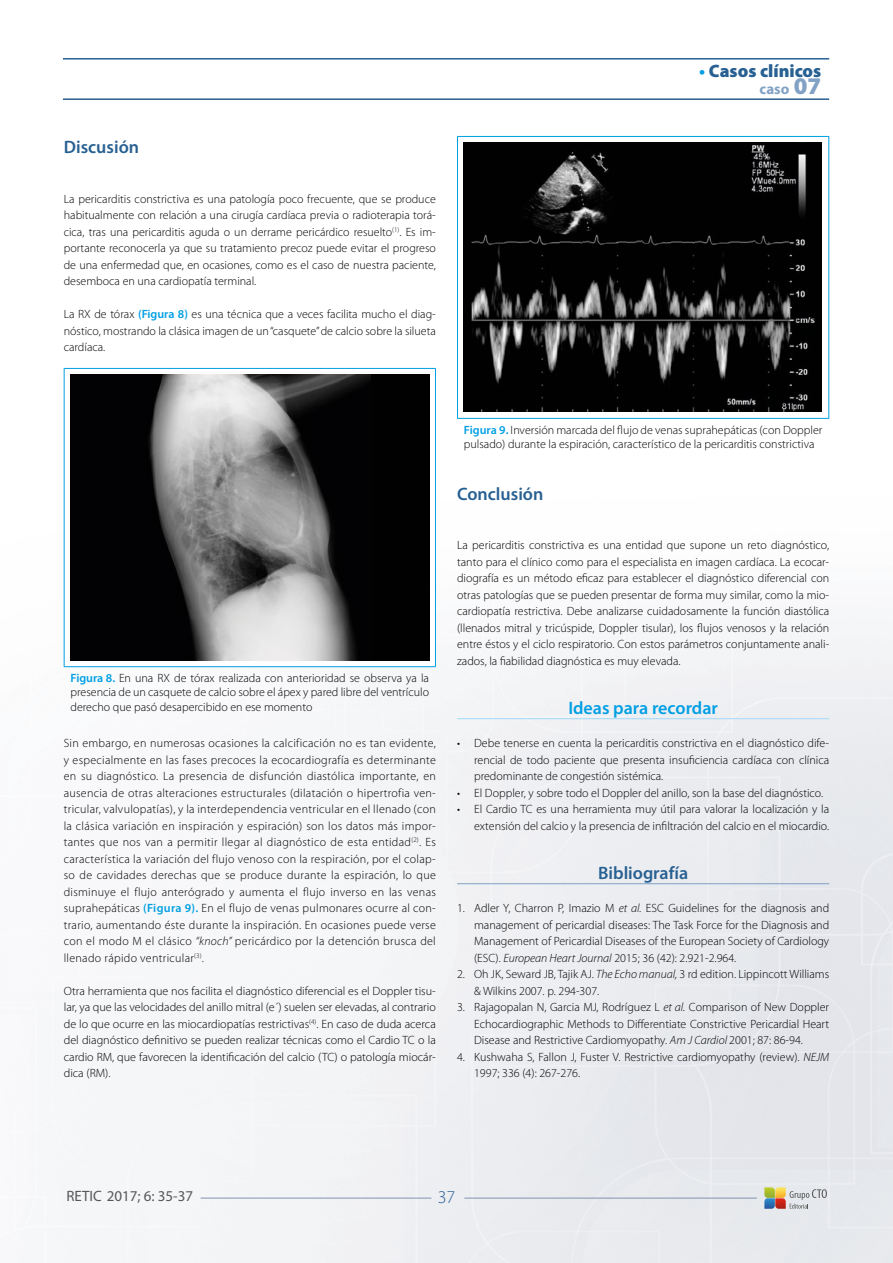
<style>
.page{position:relative;width:893px;height:1263px;background:#fff}
.page>*{position:absolute;margin:0;border:0;box-sizing:border-box;transform-origin:0 0}
.t1{font:600 18px "Myriad Pro";color:#276092}
.t2{font:600 18px "Myriad Pro";color:#009fe3}
.t3{font:900 18px "Myriad Pro";color:#276092}
.t4{font:300 18px "Myriad Pro";color:#276092}
.t5{font:15px "Myriad Pro";color:#575756}
.t6{font:700 15px "Myriad Pro";color:#82a2c5}
.t7{font:300 12px/16.5px "Myriad Pro";color:#000;text-align:justify}
.s1{font-weight:600;color:#009fe3}
.s2{font-weight:700;color:#009fe3}
.s3{font-style:inherit}
.s4{font-weight:900;font-size:24px}
.s5{font-style:italic}
</style>
<div class="page">
<svg style="left:764px;top:1187px;width:63px;height:22px"></svg>
<hr style="left:464px;top:1198px;width:293px;height:1px;background:#8194b0">
<hr style="left:63px;top:58px;width:766px;height:2px;background:#276092">
<hr style="left:63px;top:98px;width:766px;height:2px;background:#276092">
<hr style="left:201px;top:1198px;width:230px;height:1px;background:#8194b0">
<hr style="left:64px;top:368px;width:372px;height:1px;background:#009fe3">
<hr style="left:64px;top:369px;width:1px;height:297px;background:#009fe3">
<hr style="left:435px;top:369px;width:1px;height:297px;background:#009fe3">
<hr style="left:64px;top:666px;width:372px;height:1px;background:#009fe3">
<img style="left:70px;top:375px;width:359px;height:285px">
<hr style="left:457px;top:718px;width:372px;height:1px;background:#a1daf8">
<hr style="left:457px;top:883px;width:372px;height:1px;background:#7ea0c4">
<hr style="left:457px;top:136px;width:372px;height:1px;background:#009fe3">
<hr style="left:457px;top:137px;width:1px;height:281px;background:#009fe3">
<hr style="left:828px;top:137px;width:1px;height:281px;background:#009fe3">
<hr style="left:457px;top:418px;width:372px;height:1px;background:#009fe3">
<img style="left:463px;top:143px;width:358px;height:268px">
<h1 class="t1" style="left:64px;top:136px;width:77px">Discusión</h1>
<p class="t7" style="left:64px;top:190px;width:374px">La pericarditis constrictiva es una patología poco frecuente, que se produce habitualmente con relación a una cirugía cardíaca previa o radioterapia torá&shy;cica, tras una pericarditis aguda o un derrame pericárdico resuelto<sup>(1)</sup>. Es im&shy;portante reconocerla ya que su tratamiento precoz puede evitar el progreso de una enfermedad que, en ocasiones, como es el caso de nuestra paciente, desemboca en una cardiopatía terminal.</p>
<p class="t7" style="left:64px;top:306px;width:374px">La RX de tórax <span class="s1">(Figura 8)</span> es una técnica que a veces facilita mucho el diag&shy;nóstico, mostrando la clásica imagen de un “casquete” de calcio sobre la silueta cardíaca.</p>
<h1 class="t3" style="left:699px;top:59px;width:124px"><span class="s2">•</span> <span class="s3">C</span>asos clínicos</h1>
<p class="t6" style="left:759px;top:79px;width:63px">caso <span class="s4">07</span></p>
<p class="t7" style="left:71px;top:671px;width:360px;line-height:14.4px"><span class="s1">Figura 8.</span> En una RX de tórax realizada con anterioridad se observa ya la presencia de un casquete de calcio sobre el ápex y pared libre del ventrículo derecho que pasó desapercibido en ese momento</p>
<p class="t7" style="left:64px;top:735px;width:374px">Sin embargo, en numerosas ocasiones la calcificación no es tan evidente, y especialmente en las fases precoces la ecocardiografía es determinante en su diagnóstico. La presencia de disfunción diastólica importante, en ausencia de otras alteraciones estructurales (dilatación o hipertrofia ven&shy;tricular, valvulopatías), y la interdependencia ventricular en el llenado (con la clásica variación en inspiración y espiración) son los datos más impor&shy;tantes que nos van a permitir llegar al diagnóstico de esta entidad<sup>(2)</sup>. Es característica la variación del flujo venoso con la respiración, por el colap&shy;so de cavidades derechas que se produce durante la espiración, lo que disminuye el flujo anterógrado y aumenta el flujo inverso en las venas suprahepáticas <span class="s1">(Figura 9).</span> En el flujo de venas pulmonares ocurre al con&shy;trario, aumentando éste durante la inspiración. En ocasiones puede verse con el modo M el clásico <span class="s5">“knoch”</span> pericárdico por la detención brusca del llenado rápido ventricular<sup>(3)</sup>.</p>
<p class="t7" style="left:64px;top:982px;width:374px">Otra herramienta que nos facilita el diagnóstico diferencial es el Doppler tisu&shy;lar, ya que las velocidades del anillo mitral (e´) suelen ser elevadas, al contrario de lo que ocurre en las miocardiopatías restrictivas<sup>(4)</sup>. En caso de duda acerca del diagnóstico definitivo se pueden realizar técnicas como el Cardio TC o la cardio RM, que favorecen la identificación del calcio (TC) o patología miocár&shy;dica (RM).</p>
<p class="t7" style="left:464px;top:423px;width:360px;line-height:14.4px"><span class="s1">Figura 9.</span> Inversión marcada del flujo de venas suprahepáticas (con Doppler pulsado) durante la espiración, característico de la pericarditis constrictiva</p>
<h1 class="t1" style="left:457px;top:482px;width:88px">Conclusión</h1>
<p class="t7" style="left:457px;top:537px;width:374px">La pericarditis constrictiva es una entidad que supone un reto diagnóstico, tanto para el clínico como para el especialista en imagen cardíaca. La ecocar&shy;diografía es un método eficaz para establecer el diagnóstico diferencial con otras patologías que se pueden presentar de forma muy similar, como la mio&shy;cardiopatía restrictiva. Debe analizarse cuidadosamente la función diastólica (llenados mitral y tricúspide, Doppler tisular), los flujos venosos y la relación entre éstos y el ciclo respiratorio. Con estos parámetros conjuntamente anali&shy;zados, la fiabilidad diagnóstica es muy elevada.</p>
<h1 class="t2" style="left:568px;top:697px;width:151px">Ideas para recordar</h1>
<p class="t7" style="left:474px;top:735px;width:357px;text-indent:-17px">• Debe tenerse en cuenta la pericarditis constrictiva en el diagnóstico dife&shy;rencial de todo paciente que presenta insuficiencia cardíaca con clínica predominante de congestión sistémica.</p>
<p class="t7" style="left:457px;top:784px;width:368px">• El Doppler, y sobre todo el Doppler del anillo, son la base del diagnóstico.</p>
<p class="t7" style="left:457px;top:801px;width:374px;text-align:right">• El Cardio TC es una herramienta muy útil para valorar la localización y la extensión del calcio y la presencia de infiltración del calcio en el miocardio.</p>
<h1 class="t1" style="left:598px;top:862px;width:92px">Bibliografía</h1>
<p class="t7" style="left:474px;top:900px;width:357px;text-indent:-17px">1. Adler Y, Charron P, Imazio M <span class="s5">et al.</span> ESC Guidelines for the diagnosis and management of pericardial diseases: The Task Force for the Diagnosis and Management of Pericardial Diseases of the European Society of Cardiology (ESC). <span class="s5">European Heart Journal</span> 2015; 36 (42): 2.921-2.964.</p>
<p class="t7" style="left:474px;top:966px;width:357px;text-indent:-17px">2. Oh JK, Seward JB, Tajik AJ. <span class="s5">The Echo manual,</span> 3 rd edition. Lippincott Williams &amp; Wilkins 2007. p. 294-307.</p>
<p class="t7" style="left:474px;top:999px;width:357px;text-indent:-17px">3. Rajagopalan N, Garcia MJ, Rodríguez L <span class="s5">et al.</span> Comparison of New Doppler Echocardiographic Methods to Differentiate Constrictive Pericardial Heart Disease and Restrictive Cardiomyopathy. <span class="s5">Am J Cardiol</span> 2001; 87: 86-94.</p>
<p class="t7" style="left:474px;top:1048px;width:357px;text-indent:-17px">4. Kushwaha S, Fallon J, Fuster V. Restrictive cardiomyopathy (review). <span class="s5">NEJM<br></span>1997; 336 (4): 267-276.</p>
<p class="t5" style="left:66px;top:1187px;width:128px">RETIC 2017; 6: 35-37</p>
<h1 class="t4" style="left:438px;top:1187px;width:19px">37</h1>
</div>
